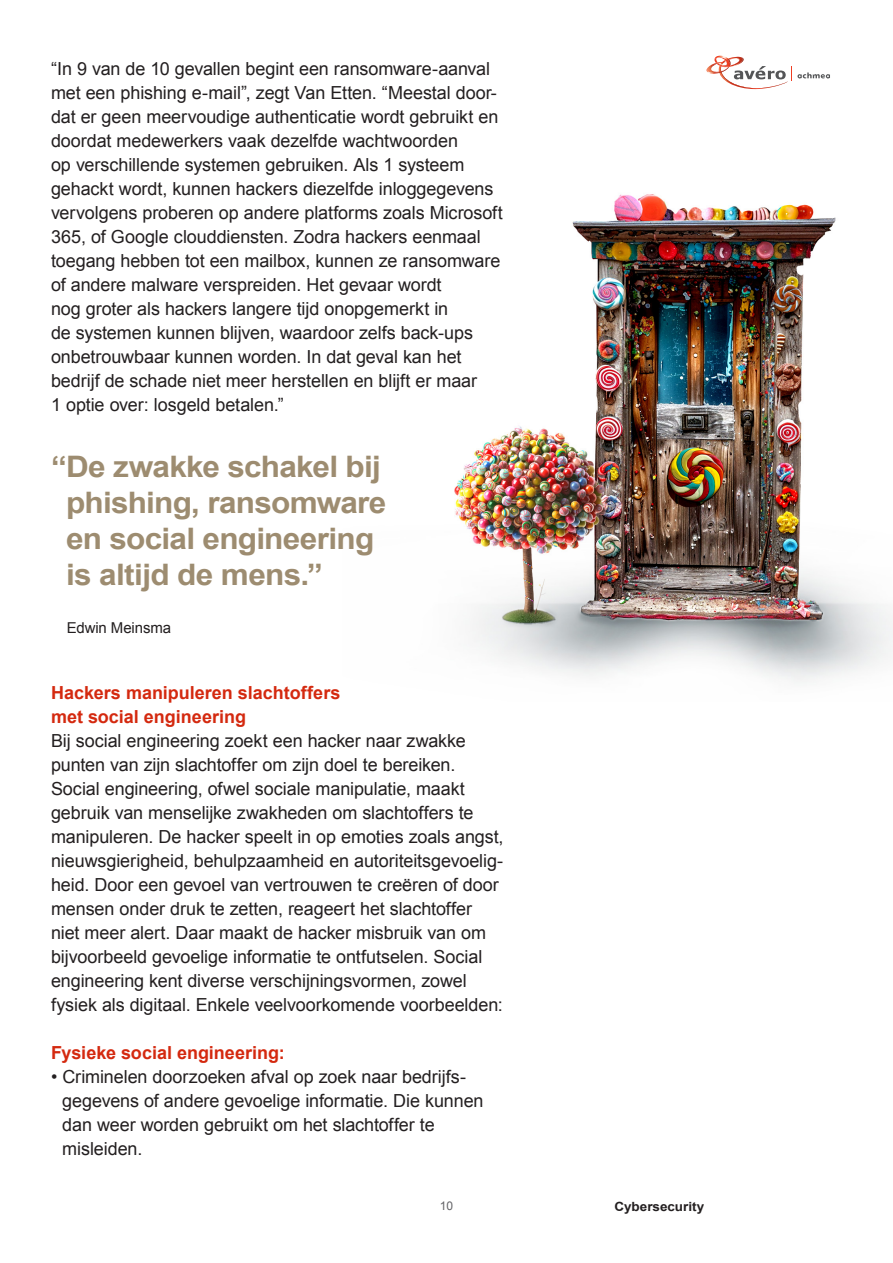
<style>
.page{position:relative;width:893px;height:1263px;background:#fff}
.page>*{position:absolute;margin:0;border:0;box-sizing:border-box;transform-origin:0 0}
.A-Quote{font:700 29.55px/36px "Arial";letter-spacing:-.025em;color:#9d8c70;scale:1.06 1}
.A-Brood{font:18px/24px "Arial";letter-spacing:-.005em;color:#231f20}
.A-Tussenkop{font:700 18px/24px "Arial";color:#d4290f}
.A-Quote-2{font:15px "Arial";letter-spacing:-.01em;color:#231f20}
.t1{font:700 12.75px "Arial";color:#231f20;scale:1.06 1}
.t2{font:12px "Arial";color:#636366}
</style>
<div class="page">
<svg style="left:706px;top:55px;width:124px;height:34px"></svg>
<img style="left:454px;top:194px;width:439px;height:489px">
<p class="A-Brood" style="left:51px;top:57px;width:453px">“In 9 van de 10 gevallen begint een ransomware-aanval met een phishing e-mail”, zegt Van Etten. “Meestal door&shy;dat er geen meervoudige authenticatie wordt gebruikt en doordat medewerkers vaak dezelfde wachtwoorden<br>op verschillende systemen gebruiken. Als 1 systeem gehackt wordt, kunnen hackers diezelfde inloggegevens vervolgens proberen op andere platforms zoals Microsoft 365, of Google clouddiensten. Zodra hackers eenmaal toegang hebben tot een mailbox, kunnen ze ransomware of andere malware verspreiden. Het gevaar wordt<br>nog groter als hackers langere tijd onopgemerkt in<br>de systemen kunnen blijven, waardoor zelfs back-ups onbetrouwbaar kunnen worden. In dat geval kan het bedrijf de schade niet meer herstellen en blijft er maar<br>1 optie over: losgeld betalen.”</p>
<p class="A-Quote" style="left:66px;top:450px;width:304px;text-indent:-15px">“De zwakke schakel bij phishing, ransomware en social engineering is altijd de mens.”</p>
<p class="A-Quote-2" style="left:67px;top:618px;width:106px">Edwin Meinsma</p>
<p class="A-Tussenkop" style="left:51px;top:681px;width:291px">Hackers manipuleren slachtoffers met social engineering</p>
<p class="A-Brood" style="left:51px;top:729px;width:454px">Bij social engineering zoekt een hacker naar zwakke punten van zijn slachtoffer om zijn doel te bereiken.<br>Social engineering, ofwel sociale manipulatie, maakt gebruik van menselijke zwakheden om slachtoffers te manipuleren. De hacker speelt in op emoties zoals angst, nieuwsgierigheid, behulpzaamheid en autoriteitsgevoelig&shy;heid. Door een gevoel van vertrouwen te creëren of door mensen onder druk te zetten, reageert het slachtoffer niet meer alert. Daar maakt de hacker misbruik van om bijvoorbeeld gevoelige informatie te ontfutselen. Social engineering kent diverse verschijningsvormen, zowel fysiek als digitaal. Enkele veelvoorkomende voorbeelden:</p>
<p class="A-Tussenkop" style="left:51px;top:1041px;width:235px">Fysieke social engineering:</p>
<p class="A-Brood" style="left:62px;top:1065px;width:423px;text-indent:-11px">• Criminelen doorzoeken afval op zoek naar bedrijfs&shy;gegevens of andere gevoelige informatie. Die kunnen dan weer worden gebruikt om het slachtoffer te misleiden.</p>
<p class="t2" style="left:440px;top:1198px;width:15px">10</p>
<p class="t1" style="left:614px;top:1198px;width:86px">Cybersecurity</p>
</div>
